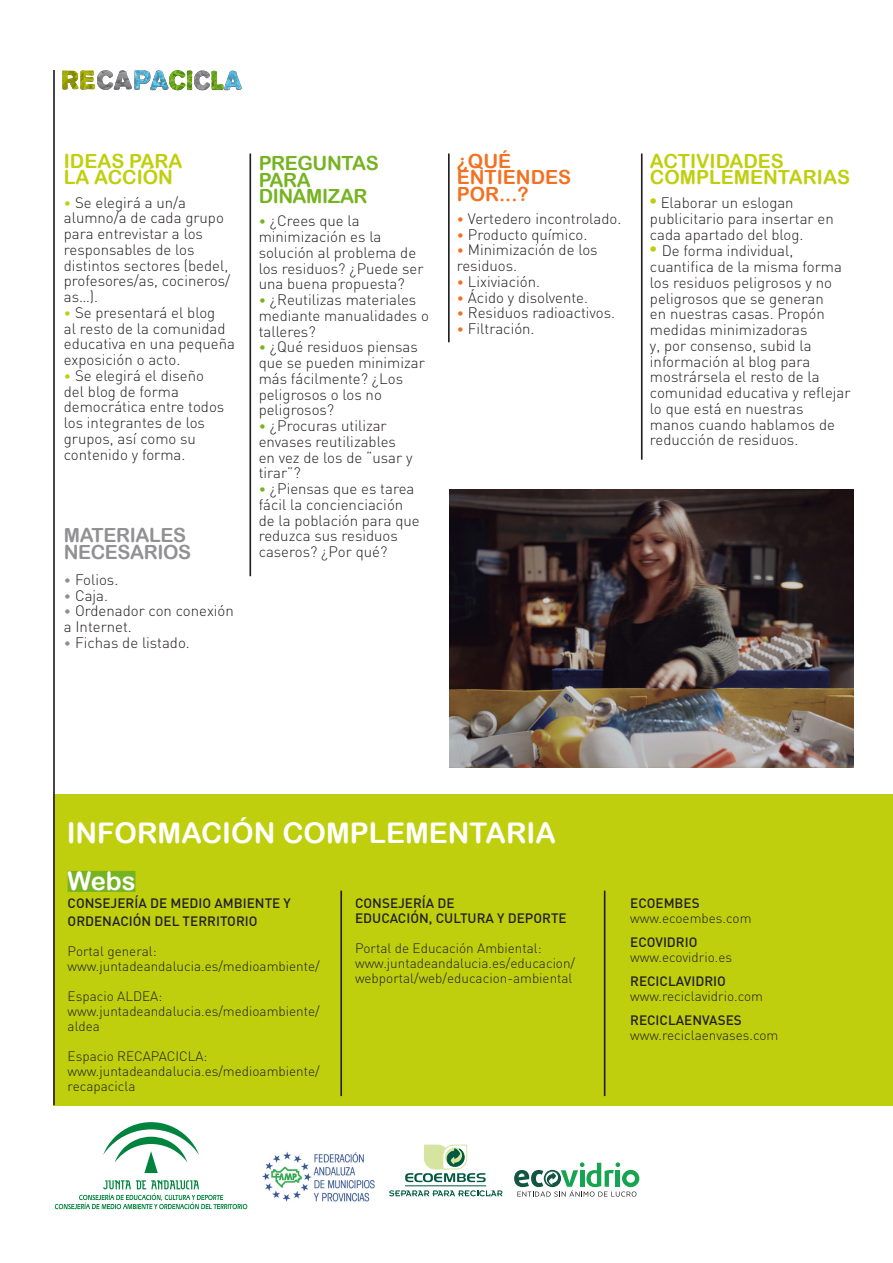
<style>
.page{position:relative;width:893px;height:1263px;background:#fff}
.page>*{position:absolute;margin:0;border:0;box-sizing:border-box;transform-origin:0 0}
.t1{font:28.5px "Arial Rounded MT Bold";color:#fff}
.t2{font:25.5px "Arial Rounded MT Bold";color:#fff}
.t3{font:19.5px/16.5px "Arial Rounded MT Bold";color:#bfcf0d}
.t4{font:19.5px/16.5px "Arial Rounded MT Bold";letter-spacing:-.02em;color:#75b321}
.t5{font:19.5px/16.5px "Arial Rounded MT Bold";letter-spacing:-.02em;color:#919194}
.t6{font:19.5px "Arial Rounded MT Bold";color:#f37121}
.t7{font:300 15px/15.8px "DIN";color:#231f20}
.t8{font:300 13.5px/15px "DIN";color:#231f20}
.t9{font:500 13.5px/18px "DIN";color:#231f20}
.s1{font-size:13.5px;color:#bfcf0d}
.s2{font-size:13.5px;color:#919194}
.s3{font-size:13.5px;color:#75b321}
.s4{font-size:13.5px;color:#f37121}
.s5{font-family:"Arial Rounded MT Bold";font-weight:400;font-size:19.5px;color:#bfcf0d}
</style>
<div class="page">
<div style="left:54px;top:794px;width:839px;height:311px;background:#bfcf0d"></div>
<svg style="left:62px;top:70px;width:180px;height:20px"></svg>
<div style="left:68px;top:871px;width:67px;height:21px;background:#75b321"></div>
<hr style="left:53px;top:70px;width:2px;height:1035px;background:#231f20">
<hr style="left:448px;top:154px;width:2px;height:188px;background:#231f20">
<hr style="left:249px;top:154px;width:2px;height:422px;background:#231f20">
<hr style="left:641px;top:154px;width:2px;height:306px;background:#231f20">
<hr style="left:340px;top:891px;width:2px;height:205px;background:#231f20">
<hr style="left:604px;top:891px;width:1px;height:205px;background:#231f20">
<hr style="left:405px;top:1185px;width:81px;height:1px;background:#005840">
<svg style="left:389px;top:1190px;width:113px;height:6px"></svg>
<svg style="left:405px;top:1144px;width:81px;height:38px"></svg>
<img style="left:263px;top:1152px;width:112px;height:50px">
<svg style="left:103px;top:1122px;width:96px;height:51px"></svg>
<svg style="left:55px;top:1180px;width:192px;height:29px"></svg>
<img style="left:449px;top:489px;width:404px;height:278px">
<svg style="left:514px;top:1162px;width:125px;height:35px"></svg>
<p class="t3" style="left:64px;top:152px;width:120px">IDEAS PARA<br>LA ACCIÓN</p>
<p class="t7" style="left:64px;top:194px;width:168px"><span class="s1">•</span> Se elegirá a un/a alumno/a de cada grupo para entrevistar a los responsables de los distintos sectores (bedel, profesores/as, cocineros/ as…).</p>
<p class="t7" style="left:64px;top:304px;width:173px"><span class="s1">•</span> Se presentará el blog<br>al resto de la comunidad educativa en una pequeña exposición o acto.</p>
<p class="t7" style="left:64px;top:367px;width:162px"><span class="s1">•</span> Se elegirá el diseño del blog de forma democrática entre todos los integrantes de los grupos, así como su contenido y forma.</p>
<p class="t5" style="left:64px;top:527px;width:129px">MATERIALES<br>NECESARIOS</p>
<p class="t7" style="left:64px;top:571px;width:56px"><span class="s2">•</span> Folios.</p>
<p class="t7" style="left:64px;top:587px;width:46px"><span class="s2">•</span> Caja.</p>
<p class="t7" style="left:64px;top:603px;width:172px"><span class="s2">•</span> Ordenador con conexión a Internet.</p>
<p class="t7" style="left:64px;top:634px;width:128px"><span class="s2">•</span> Fichas de listado.</p>
<p class="t4" style="left:259px;top:155px;width:121px">PREGUNTAS<br>PARA</p>
<p class="t4" style="left:259px;top:188px;width:110px">DINAMIZAR</p>
<p class="t7" style="left:259px;top:213px;width:166px"><span class="s3">•</span> ¿Crees que la minimización es la solución al problema de los residuos? ¿Puede ser una buena propuesta?</p>
<p class="t7" style="left:259px;top:292px;width:172px"><span class="s3">•</span> ¿Reutilizas materiales mediante manualidades o talleres?</p>
<p class="t7" style="left:259px;top:339px;width:168px"><span class="s3">•</span> ¿Qué residuos piensas que se pueden minimizar más fácilmente? ¿Los peligrosos o los no peligrosos?</p>
<p class="t7" style="left:259px;top:418px;width:155px"><span class="s3">•</span> ¿Procuras utilizar envases reutilizables en vez de los de “usar y tirar”?</p>
<p class="t7" style="left:259px;top:481px;width:163px"><span class="s3">•</span> ¿Piensas que es tarea fácil la concienciación de la población para que reduzca sus residuos caseros? ¿Por qué?</p>
<p class="t6" style="left:457px;top:149px;width:56px">¿QUÉ</p>
<p class="t6" style="left:457px;top:166px;width:116px">ENTIENDES</p>
<p class="t6" style="left:457px;top:182px;width:73px">POR...?</p>
<p class="t7" style="left:457px;top:211px;width:166px"><span class="s4">•</span> Vertedero incontrolado.</p>
<p class="t7" style="left:457px;top:226px;width:132px"><span class="s4">•</span> Producto químico.</p>
<p class="t7" style="left:457px;top:242px;width:142px"><span class="s4">•</span> Minimización de los residuos.</p>
<p class="t7" style="left:457px;top:274px;width:85px"><span class="s4">•</span> Lixiviación.</p>
<p class="t7" style="left:457px;top:289px;width:133px"><span class="s4">•</span> Ácido y disolvente.</p>
<p class="t7" style="left:457px;top:305px;width:160px"><span class="s4">•</span> Residuos radioactivos.</p>
<p class="t7" style="left:457px;top:321px;width:79px"><span class="s4">•</span> Filtración.</p>
<p class="t3" style="left:650px;top:152px;width:202px">ACTIVIDADES<br>COMPLEMENTARIAS</p>
<p class="t7" style="left:650px;top:195px;width:185px"><span class="s5">•</span> Elaborar un eslogan publicitario para insertar en cada apartado del blog.</p>
<p class="t7" style="left:650px;top:243px;width:202px"><span class="s5">•</span> De forma individual, cuantifica de la misma forma los residuos peligrosos y no peligrosos que se generan<br>en nuestras casas. Propón medidas minimizadoras<br>y, por consenso, subid la información al blog para mostrársela el resto de la comunidad educativa y reflejar lo que está en nuestras manos cuando hablamos de reducción de residuos.</p>
<p class="t1" style="left:67px;top:816px;width:491px">INFORMACIÓN COMPLEMENTARIA</p>
<p class="t2" style="left:68px;top:866px;width:69px">Webs</p>
<p class="t9" style="left:68px;top:894px;width:225px">CONSEJERÍA DE MEDIO AMBIENTE Y<br>ORDENACIÓN DEL TERRITORIO</p>
<p class="t8" style="left:68px;top:944px;width:90px">Portal general:</p>
<p class="t8" style="left:68px;top:959px;width:254px">www.juntadeandalucia.es/medioambiente/</p>
<p class="t8" style="left:68px;top:989px;width:96px">Espacio ALDEA:</p>
<p class="t8" style="left:68px;top:1004px;width:254px">www.juntadeandalucia.es/medioambiente/ aldea</p>
<p class="t8" style="left:68px;top:1049px;width:141px">Espacio RECAPACICLA:</p>
<p class="t8" style="left:68px;top:1064px;width:254px">www.juntadeandalucia.es/medioambiente/ recapacicla</p>
<p class="t9" style="left:355px;top:894px;width:101px">CONSEJERÍA DE</p>
<p class="t9" style="left:355px;top:909px;width:213px">EDUCACIÓN, CULTURA Y DEPORTE</p>
<p class="t8" style="left:355px;top:940px;width:188px">Portal de Educación Ambiental:</p>
<p class="t8" style="left:355px;top:955px;width:222px">www.juntadeandalucia.es/educacion/ webportal/web/educacion-ambiental</p>
<p class="t9" style="left:630px;top:894px;width:71px">ECOEMBES</p>
<p class="t8" style="left:630px;top:910px;width:123px">www.ecoembes.com</p>
<p class="t9" style="left:630px;top:933px;width:69px">ECOVIDRIO</p>
<p class="t8" style="left:630px;top:949px;width:103px">www.ecovidrio.es</p>
<p class="t9" style="left:630px;top:972px;width:97px">RECICLAVIDRIO</p>
<p class="t8" style="left:630px;top:988px;width:134px">www.reciclavidrio.com</p>
<p class="t9" style="left:630px;top:1011px;width:113px">RECICLAENVASES</p>
<p class="t8" style="left:630px;top:1027px;width:150px">www.reciclaenvases.com</p>
</div>
